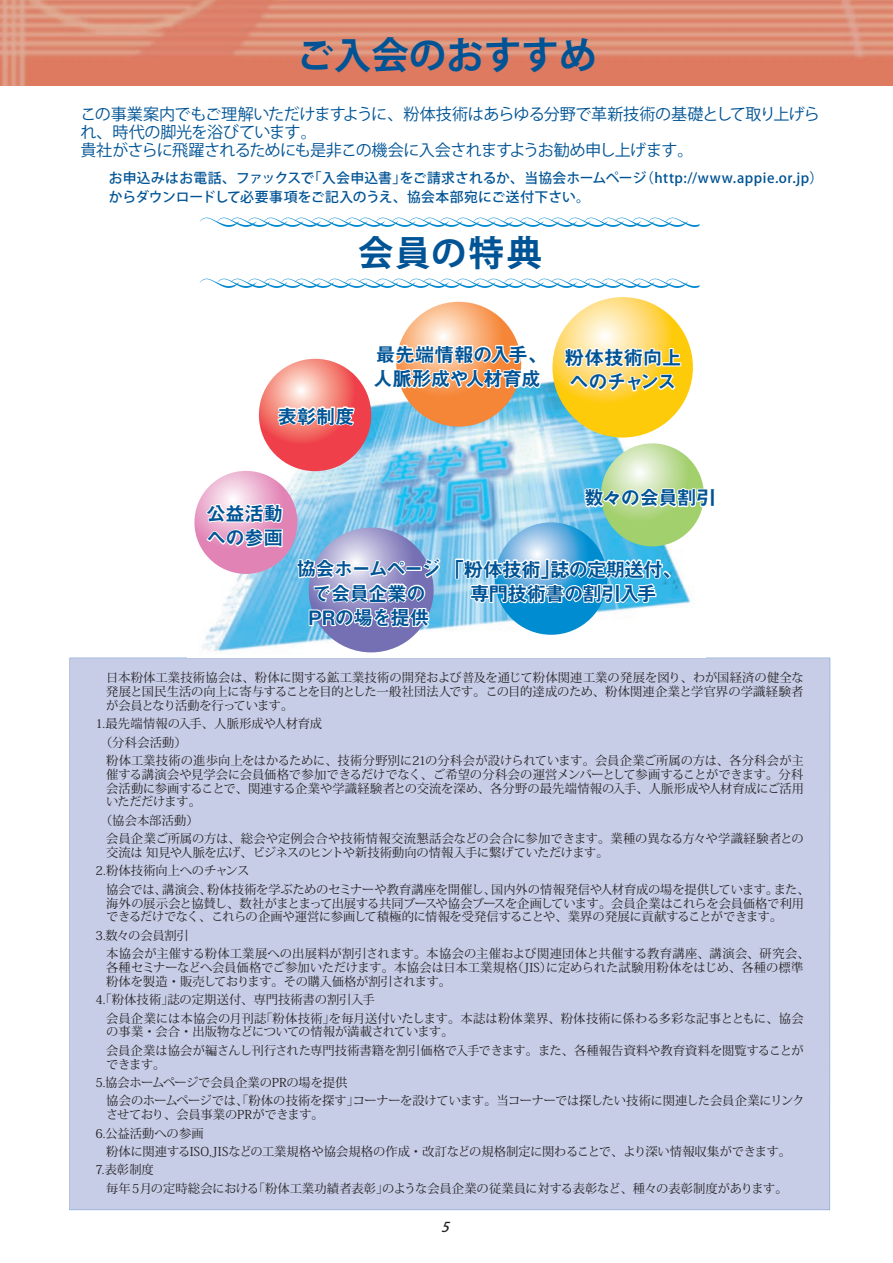
<style>
.page{position:relative;width:893px;height:1263px;background:#fff}
.page>*{position:absolute;margin:0;border:0;box-sizing:border-box;transform-origin:0 0}
.t1{font:700 37.5px "Koz Go Pr 6 N";color:#005495}
.t2{font:700 35.25px "Koz Go Pr 6 N";letter-spacing:.06em;color:#005495}
.t3{font:19.8px/24.5px "Midashi Go Pr 6 N MB31";letter-spacing:-.05em;color:#005495}
.t4{font:16.05px/18.5px "Koz Go Pr 6 N";letter-spacing:-.035em;color:#005495}
.t5{font:500 13.8px/18.3px "Koz Go Pr 6 N";letter-spacing:.015em;color:#005495}
.t6{font:italic 500 13.5px "Koz Go Pro";color:#231f20}
.t7{font:12.3px/13.8px "Koz Min Pro";letter-spacing:-.01em;color:#231f20}
.t8{font:12.3px/18.5px "Koz Min Pro";letter-spacing:.01em;color:#231f20}
.s1{font-family:"MS Gothic";font-weight:400}
</style>
<div class="page">
<div style="left:69px;top:658px;width:761px;height:552px;background:#c7cde7"></div>
<svg style="left:200px;top:218px;width:500px;height:9px"></svg>
<svg style="left:200px;top:279px;width:500px;height:9px"></svg>
<img style="left:203px;top:320px;width:499px;height:332px">
<svg style="left:259px;top:359px;width:112px;height:112px;background:#f26e6e"></svg>
<svg style="left:396px;top:302px;width:125px;height:125px"></svg>
<svg style="left:194px;top:471px;width:103px;height:103px;background:#e8a2c7"></svg>
<svg style="left:601px;top:443px;width:103px;height:103px;background:#b9da91"></svg>
<svg style="left:495px;top:522px;width:112px;height:113px;background:#38a0d8"></svg>
<svg style="left:203px;top:502px;width:82px;height:50px"></svg>
<svg style="left:552px;top:297px;width:141px;height:141px;background:#fdd340"></svg>
<svg style="left:562px;top:332px;width:120px;height:61px"></svg>
<svg style="left:579px;top:481px;width:125px;height:29px"></svg>
<svg style="left:309px;top:527px;width:125px;height:125px;background:#a9a7d2"></svg>
<svg style="left:275px;top:403px;width:82px;height:24px"></svg>
<svg style="left:371px;top:320px;width:172px;height:100px"></svg>
<svg style="left:454px;top:543px;width:219px;height:70px"></svg>
<svg style="left:296px;top:556px;width:146px;height:167px"></svg>
<img style="left:0;top:0;width:893px;height:85px">
<h1 class="t1" style="left:296px;top:34px;width:302px">ご入会のおすすめ</h1>
<h3 class="t4" style="left:80px;top:105px;width:741px">この事業案内でもご理解いただけますように、粉体技術はあらゆる分野で革新技術の基礎として取り上げられ、時代の脚光を浴びています。<br>貴社がさらに飛躍されるためにも是非この機会に入会されますようお勧め申し上げます。</h3>
<p class="t5" style="left:80px;top:170px;width:745px"><span class="s1">　　</span>お申込みはお電話、ファックスで「入会申込書」をご請求されるか、当協会ホームページ（http://www.appie.or.jp）　　からダウンロードして必要事項をご記入のうえ、協会本部宛にご送付下さい。</p>
<h2 class="t2" style="left:358px;top:233px;width:185px">会員の特典</h2>
<h3 class="t3" style="left:277px;top:403px;width:79px">表彰制度</h3>
<h3 class="t3" style="left:373px;top:341px;width:177px">最先端情報の入手、人脈形成や人材育成</h3>
<h3 class="t3" style="left:564px;top:344px;width:119px">粉体技術向上へのチャンス</h3>
<h3 class="t3" style="left:206px;top:500px;width:79px">公益活動への参画</h3>
<h3 class="t3" style="left:584px;top:485px;width:133px">数々の会員割引</h3>
<h3 class="t3" style="left:470px;top:556px;width:214px;text-indent:-173px">協会ホームページ「粉体技術」誌の定期送付、専門技術書の割引入手</h3>
<h3 class="t3" style="left:308px;top:580px;width:123px">で会員企業の<br>PRの場を提供</h3>
<p class="t7" style="left:106px;top:670px;width:699px;text-align:justify">日本粉体工業技術協会は、粉体に関する鉱工業技術の開発および普及を通じて粉体関連工業の発展を図り、わが国経済の健全な発展と国民生活の向上に寄与することを目的とした一般社団法人です。この目的達成のため、粉体関連企業と学官界の学識経験者が会員となり活動を行っています。</p>
<p class="t7" style="left:95px;top:716px;width:228px">1.最先端情報の入手、人脈形成や人材育成</p>
<p class="t7" style="left:100px;top:735px;width:88px">（分科会活動）</p>
<p class="t7" style="left:106px;top:753px;width:699px">粉体工業技術の進歩向上をはかるために、技術分野別に21の分科会が設けられています。会員企業ご所属の方は、各分科会が主</p>
<p class="t7" style="left:106px;top:767px;width:699px;text-align:justify">催する講演会や見学会に会員価格で参加できるだけでなく、ご希望の分科会の運営メンバーとして参画することができます。分科会活動に参画することで、関連する企業や学識経験者との交流を深め、各分野の最先端情報の入手、人脈形成や人材育成にご活用いただだけます。</p>
<p class="t8" style="left:106px;top:811px;width:699px;text-indent:-6px">（協会本部活動）<br>会員企業ご所属の方は、総会や定例会合や技術情報交流懇話会などの会合に参加できます。業種の異なる方々や学識経験者との</p>
<p class="t7" style="left:95px;top:843px;width:515px;line-height:18.5px;text-indent:11px">交流は 知見や人脈を広げ、ビジネスのヒントや新技術動向の情報入手に繋げていただけます。<br>2.粉体技術向上へのチャンス</p>
<p class="t7" style="left:106px;top:882px;width:705px">協会では、講演会、粉体技術を学ぶためのセミナーや教育講座を開催し、国内外の情報発信や人材育成の場を提供しています。また、海外の展示会と協賛し、数社がまとまって出展する共同ブースや協会ブースを企画しています。会員企業はこれらを会員価格で利用できるだけでなく、これらの企画や運営に参画して積極的に情報を受発信することや、業界の発展に貢献することができます。</p>
<p class="t8" style="left:106px;top:926px;width:705px;text-indent:-11px">3.数々の会員割引<br>本協会が主催する粉体工業展への出展料が割引されます。本協会の主催および関連団体と共催する教育講座、講演会、研究会、</p>
<p class="t7" style="left:106px;top:960px;width:699px">各種セミナーなどへ会員価格でご参加いただけます。本協会は日本工業規格（JIS）に定められた試験用粉体をはじめ、各種の標準粉体を製造・販売しております。その購入価格が割引されます。</p>
<p class="t7" style="left:106px;top:990px;width:699px;line-height:18.5px;text-indent:-11px">4.「粉体技術」誌の定期送付、専門技術書の割引入手<br>会員企業には本協会の月刊誌「粉体技術」を毎月送付いたします。本誌は粉体業界、粉体技術に係わる多彩な記事とともに、協会</p>
<p class="t7" style="left:106px;top:1022px;width:699px;line-height:18.5px">の事業・会合・出版物などについての情報が満載されています。<br>会員企業は協会が編さんし刊行された専門技術書籍を割引価格で入手できます。また、各種報告資料や教育資料を閲覧することが</p>
<p class="t7" style="left:106px;top:1057px;width:61px">できます。</p>
<p class="t7" style="left:95px;top:1075px;width:254px">5.協会ホームページで会員企業のPRの場を提供</p>
<p class="t7" style="left:106px;top:1093px;width:700px">協会のホームページでは、「粉体の技術を探す」コーナーを設けています。当コーナーでは探したい技術に関連した会員企業にリンク</p>
<p class="t7" style="left:95px;top:1105px;width:230px;line-height:18.5px;text-indent:11px">させており、会員事業のPRができます。<br>6.公益活動への参画</p>
<p class="t7" style="left:95px;top:1142px;width:697px;line-height:18.5px;text-indent:11px">粉体に関連するISO,JISなどの工業規格や協会規格の作成・改訂などの規格制定に関わることで、より深い情報収集ができます。<br>7.表彰制度</p>
<p class="t7" style="left:106px;top:1181px;width:683px">毎年５月の定時総会における「粉体工業功績者表彰」のような会員企業の従業員に対する表彰など、種々の表彰制度があります。</p>
<p class="t6" style="left:441px;top:1218px;width:14px">5</p>
</div>
